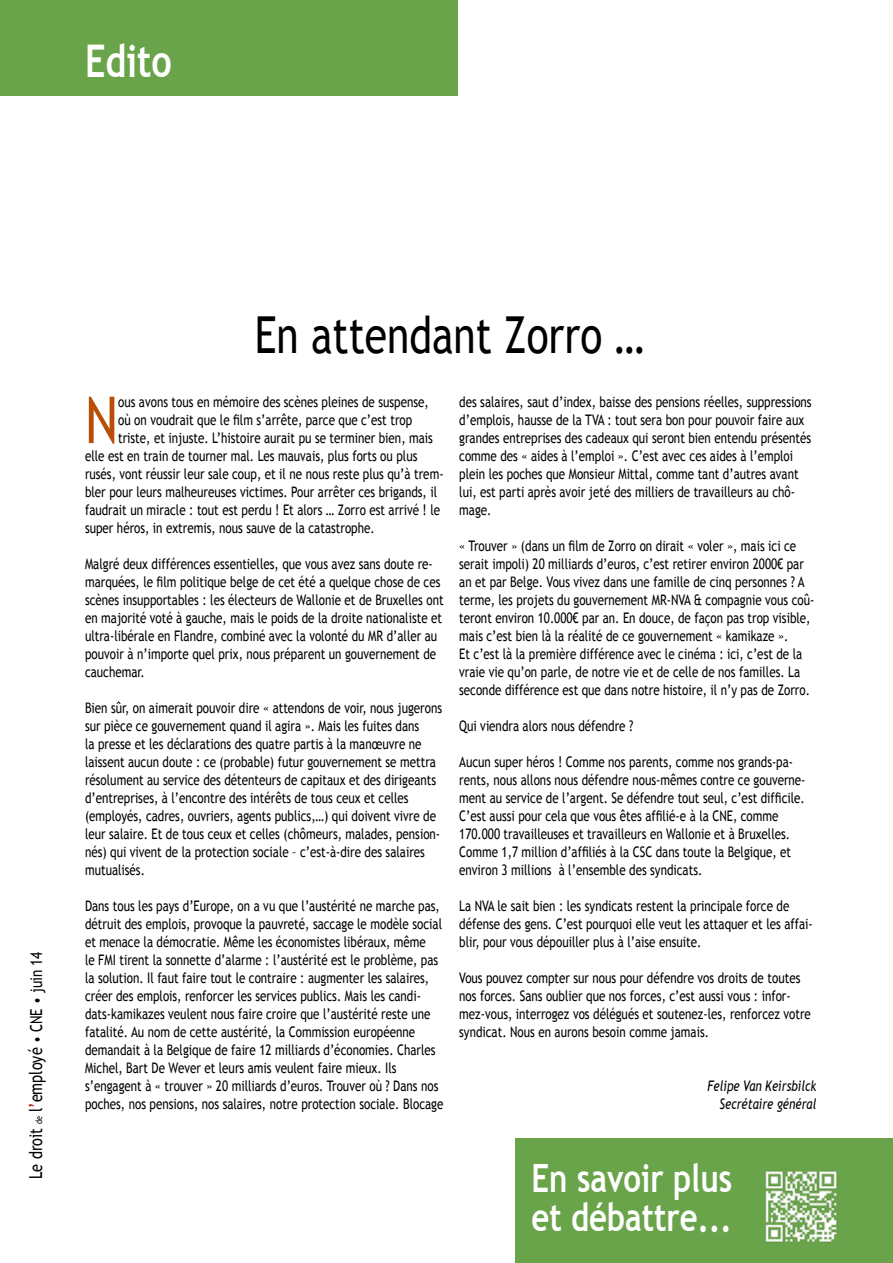
<style>
.page{position:relative;width:893px;height:1263px;background:#fff}
.page>*{position:absolute;margin:0;border:0;box-sizing:border-box;transform-origin:0 0}
.t1{font:64.8px "Trebuchet MS";color:#b84f04;scale:.8 1}
.t2{font:51px "Trebuchet MS";color:#000;scale:.8 1}
.t3{font:700 45px "Trebuchet MS";color:#fff;scale:.8 1}
.t4{font:700 38.85px/38.8px "Trebuchet MS";color:#fff;scale:.8 1}
.t5{font:17.85px "Trebuchet MS";color:#000;scale:.81 1}
.t6{font:14.55px/18px "Trebuchet MS";color:#000;scale:.8 1}
.t7{font:italic 14.55px/18px "Trebuchet MS";color:#000;text-align:right;scale:.8 1}
.s1{font-size:9px}
.s2{color:#b20f0a}
.s3{font-size:16.5px}
</style>
<div class="page">
<div style="left:0;top:0;width:457px;height:96px;background:#6aa44a"></div>
<div style="left:516px;top:1138px;width:377px;height:125px;background:#6aa44a"></div>
<img style="left:765px;top:1171px;width:72px;height:72px">
<h3 class="t3" style="left:85px;top:33px;width:110px">Edito</h3>
<p class="t5" style="left:25px;top:1179px;width:282px;rotate:-90deg">Le droit <span class="s1">de</span> l<span class="s2">’</span>employé <span class="s3">• CNE • juin 14</span></p>
<h2 class="t2" style="left:255px;top:305px;width:489px">En attendant Zorro …</h2>
<h1 class="t1" style="left:85px;top:382px;width:43px">N</h1>
<p class="t6" style="left:118px;top:393px;width:390px">ous avons tous en mémoire des scènes pleines de suspense,</p>
<p class="t6" style="left:118px;top:411px;width:369px">où on voudrait que le film s’arrête, parce que c’est trop</p>
<p class="t6" style="left:118px;top:429px;width:395px">triste, et injuste. L’histoire aurait pu se terminer bien, mais</p>
<p class="t6" style="left:85px;top:447px;width:417px">elle est en train de tourner mal. Les mauvais, plus forts ou plus</p>
<p class="t6" style="left:85px;top:465px;width:450px">rusés, vont réussir leur sale coup, et il ne nous reste plus qu’à trem-</p>
<p class="t6" style="left:85px;top:483px;width:442px">bler pour leurs malheureuses victimes. Pour arrêter ces brigands, il</p>
<p class="t6" style="left:85px;top:501px;width:445px">faudrait un miracle : tout est perdu ! Et alors … Zorro est arrivé ! le</p>
<p class="t6" style="left:85px;top:519px;width:364px">super héros, in extremis, nous sauve de la catastrophe.</p>
<p class="t6" style="left:85px;top:555px;width:450px">Malgré deux différences essentielles, que vous avez sans doute re&shy;marquées, le film politique belge de cet été a quelque chose de ces scènes insupportables : les électeurs de Wallonie et de Bruxelles ont en majorité voté à gauche, mais le poids de la droite nationaliste et ultra-libérale en Flandre, combiné avec la volonté du MR d’aller au pouvoir à n’importe quel prix, nous préparent un gouvernement de cauchemar.</p>
<p class="t6" style="left:85px;top:699px;width:448px">Bien sûr, on aimerait pouvoir dire « attendons de voir, nous jugerons sur pièce ce gouvernement quand il agira ». Mais les fuites dans<br>la presse et les déclarations des quatre partis à la manœuvre ne laissent aucun doute : ce (probable) futur gouvernement se mettra résolument au service des détenteurs de capitaux et des dirigeants d’entreprises, à l’encontre des intérêts de tous ceux et celles (employés, cadres, ouvriers, agents publics,…) qui doivent vivre de leur salaire. Et de tous ceux et celles (chômeurs, malades, pension&shy;nés) qui vivent de la protection sociale – c’est-à-dire des salaires mutualisés.</p>
<p class="t6" style="left:85px;top:897px;width:449px">Dans tous les pays d’Europe, on a vu que l’austérité ne marche pas, détruit des emplois, provoque la pauvreté, saccage le modèle social et menace la démocratie. Même les économistes libéraux, même<br>le FMI tirent la sonnette d’alarme : l’austérité est le problème, pas la solution. Il faut faire tout le contraire : augmenter les salaires, créer des emplois, renforcer les services publics. Mais les candi&shy;dats-kamikazes veulent nous faire croire que l’austérité reste une fatalité. Au nom de cette austérité, la Commission européenne demandait à la Belgique de faire 12 milliards d’économies. Charles Michel, Bart De Wever et leurs amis veulent faire mieux. Ils s’engagent à « trouver » 20 milliards d’euros. Trouver où ? Dans nos poches, nos pensions, nos salaires, notre protection sociale. Blocage</p>
<p class="t6" style="left:459px;top:393px;width:442px">des salaires, saut d’index, baisse des pensions réelles, suppressions d’emplois, hausse de la TVA : tout sera bon pour pouvoir faire aux grandes entreprises des cadeaux qui seront bien entendu présentés comme des « aides à l’emploi ». C’est avec ces aides à l’emploi plein les poches que Monsieur Mittal, comme tant d’autres avant lui, est parti après avoir jeté des milliers de travailleurs au chô&shy;mage.</p>
<p class="t6" style="left:459px;top:537px;width:445px">« Trouver » (dans un film de Zorro on dirait « voler », mais ici ce serait impoli) 20 milliards d’euros, c’est retirer environ 2000€ par an et par Belge. Vous vivez dans une famille de cinq personnes ? A terme, les projets du gouvernement MR-NVA &amp; compagnie vous coû&shy;teront environ 10.000€ par an. En douce, de façon pas trop visible, mais c’est bien là la réalité de ce gouvernement « kamikaze ».<br>Et c’est là la première différence avec le cinéma : ici, c’est de la vraie vie qu’on parle, de notre vie et de celle de nos familles. La seconde différence est que dans notre histoire, il n’y pas de Zorro.</p>
<p class="t6" style="left:459px;top:717px;width:219px">Qui viendra alors nous défendre ?</p>
<p class="t6" style="left:459px;top:753px;width:434px">Aucun super héros ! Comme nos parents, comme nos grands-pa&shy;rents, nous allons nous défendre nous-mêmes contre ce gouverne&shy;ment au service de l’argent. Se défendre tout seul, c’est difficile.<br>C’est aussi pour cela que vous êtes affilié-e à la CNE, comme 170.000 travailleuses et travailleurs en Wallonie et à Bruxelles.<br>Comme 1,7 million d’affiliés à la CSC dans toute la Belgique, et environ 3 millions à l’ensemble des syndicats.</p>
<p class="t6" style="left:459px;top:897px;width:443px">La NVA le sait bien : les syndicats restent la principale force de défense des gens. C’est pourquoi elle veut les attaquer et les affai&shy;blir, pour vous dépouiller plus à l’aise ensuite.</p>
<p class="t6" style="left:459px;top:969px;width:441px">Vous pouvez compter sur nous pour défendre vos droits de toutes nos forces. Sans oublier que nos forces, c’est aussi vous : infor&shy;mez-vous, interrogez vos délégués et soutenez-les, renforcez votre syndicat. Nous en aurons besoin comme jamais.</p>
<p class="t7" style="left:707px;top:1077px;width:138px">Felipe Van Keirsbilck<br>Secrétaire général</p>
<h3 class="t4" style="left:531px;top:1159px;width:252px">En savoir plus et débattre...</h3>
</div>
